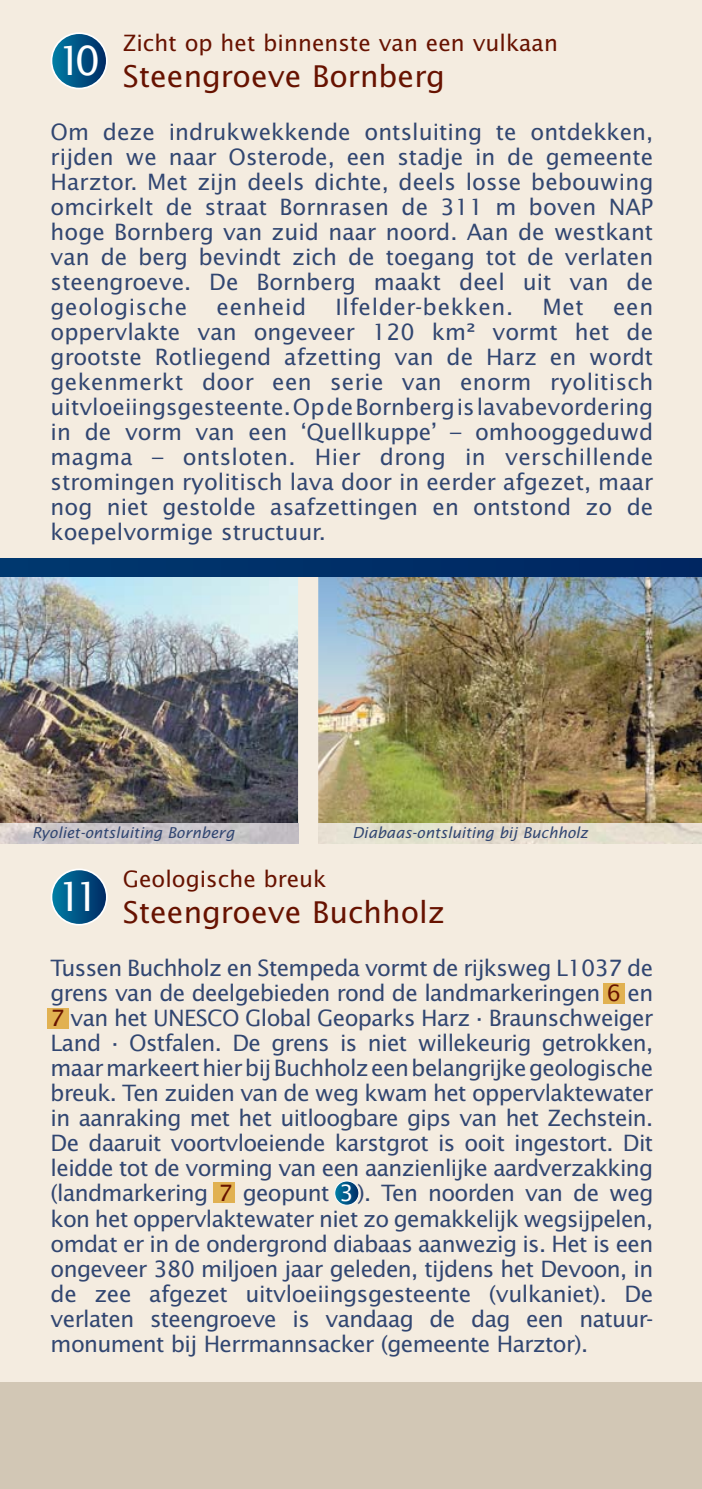
<style>
.page{position:relative;width:702px;height:1489px;background:#fff}
.page>*{position:absolute;margin:0;border:0;box-sizing:border-box;transform-origin:0 0}
.t1{font:40.25px "Lucida Sans Std";color:#fff}
.t2{font:30px "Lucida Sans Std";color:#671200}
.t3{font:22.5px/25px "Lucida Sans Std";color:#314671;text-align:justify}
.t4{font:22.5px "Lucida Sans Std";color:#671200}
.t5{font:22.5px "Lucida Sans Std";letter-spacing:.025em;color:#314671}
.t6{font:italic 15px "Lucida Sans Std";color:#314671}
.s1{color:#671200}
.s2{color:#fff}
</style>
<div class="page">
<div style="left:0;top:0;width:702px;height:1488px;background:#f4ece0"></div>
<svg style="left:335px;top:1180px;width:24px;height:25px"></svg>
<div style="left:334px;top:1180px;width:25px;height:25px;border:1px solid #fff;border-radius:50%"></div>
<div style="left:603px;top:983px;width:22px;height:20px;background:#e1b151"></div>
<div style="left:47px;top:1008px;width:21px;height:20px;background:#e1b151"></div>
<div style="left:214px;top:1181px;width:21px;height:21px;background:#e1b151"></div>
<div style="left:0;top:1382px;width:702px;height:106px;background:#d2c7b5"></div>
<svg style="left:51px;top:33px;width:56px;height:55px;background:#095989"></svg>
<div style="left:51px;top:32px;width:57px;height:57px;border:2px solid #fff;border-radius:50%"></div>
<svg style="left:51px;top:869px;width:56px;height:55px;background:#0a5a89"></svg>
<div style="left:51px;top:868px;width:57px;height:57px;border:2px solid #fff;border-radius:50%"></div>
<img style="left:0;top:576px;width:298px;height:247px">
<hr style="left:0;top:843px;width:298px;height:1px;background:#fcfaf6">
<img style="left:0;top:823px;width:298px;height:20px">
<img style="left:318px;top:576px;width:383px;height:247px">
<div style="left:0;top:558px;width:702px;height:18px;background:#002f68"></div>
<img style="left:701px;top:353px;width:1px;height:850px">
<h1 class="t1" style="left:57px;top:43px;width:44px">10</h1>
<p class="t4" style="left:123px;top:33px;width:436px">Zicht op het binnenste van een vulkaan</p>
<h2 class="t2" style="left:123px;top:63px;width:323px">Steengroeve Bornberg</h2>
<p class="t3" style="left:51px;top:121px;width:604px">Om deze indrukwekkende ontsluiting te ontdekken, rijden we naar Osterode, een stadje in de gemeente Harztor. Met zijn deels dichte, deels losse bebouwing omcirkelt de straat Bornrasen de 311 m boven NAP hoge Bornberg van zuid naar noord. Aan de westkant van de berg bevindt zich de toegang tot de verlaten steengroeve. De Bornberg maakt deel uit van de geologische</p>
<p class="t5" style="left:216px;top:298px;width:91px">eenheid</p>
<p class="t5" style="left:335px;top:298px;width:179px">Ilfelder-bekken.</p>
<p class="t3" style="left:542px;top:296px;width:43px">Met</p>
<p class="t3" style="left:51px;top:296px;width:604px;text-indent:562px">een oppervlakte van ongeveer 120 km² vormt het de grootste Rotliegend afzetting van de Harz en wordt gekenmerkt door een serie van enorm ryolitisch uitvloeiingsgesteente. Op de Bornberg is lavabevordering in de vorm van een ‘Quellkuppe’ – omhooggeduwd magma – ontsloten. Hier drong in verschillende stromingen ryolitisch lava door in eerder afgezet, maar nog niet gestolde asafzettingen en ontstond zo de koepelvormige structuur.</p>
<p class="t6" style="left:32px;top:826px;width:204px">Ryoliet-ontsluiting Bornberg</p>
<p class="t6" style="left:352px;top:826px;width:237px">Diabaas-ontsluiting bij Buchholz</p>
<h1 class="t1" style="left:57px;top:879px;width:44px">11</h1>
<p class="t4" style="left:123px;top:869px;width:205px">Geologische breuk</p>
<h2 class="t2" style="left:123px;top:899px;width:324px">Steengroeve Buchholz</h2>
<p class="t3" style="left:51px;top:957px;width:604px">Tussen Buchholz en Stempeda vormt de rijksweg L1037 de grens van de deelgebieden rond de landmarkeringen <span class="s1">6</span> en <span class="s1">7</span> van het UNESCO Global Geoparks Harz · Braunschweiger Land · Ostfalen. De grens is niet willekeurig getrokken, maar markeert hier bij Buchholz een belangrijke geologische breuk. Ten zuiden van de weg kwam het oppervlaktewater in aanraking met het uitloogbare gips van het Zechstein.<br>De daaruit voortvloeiende karstgrot is ooit ingestort. Dit leidde tot de vorming van een aanzienlijke aardverzakking (landmarkering <span class="s1">7</span> geopunt <span class="s2">3</span> ). Ten noorden van de weg kon het oppervlaktewater niet zo gemakkelijk wegsijpelen, omdat er in de ondergrond diabaas aanwezig is. Het is een ongeveer 380 miljoen jaar geleden, tijdens het Devoon, in de zee afgezet uitvloeiingsgesteente (vulkaniet). De verlaten steengroeve is vandaag de dag een natuur&shy;monument bij Herrmannsacker (gemeente Harztor).</p>
</div>
